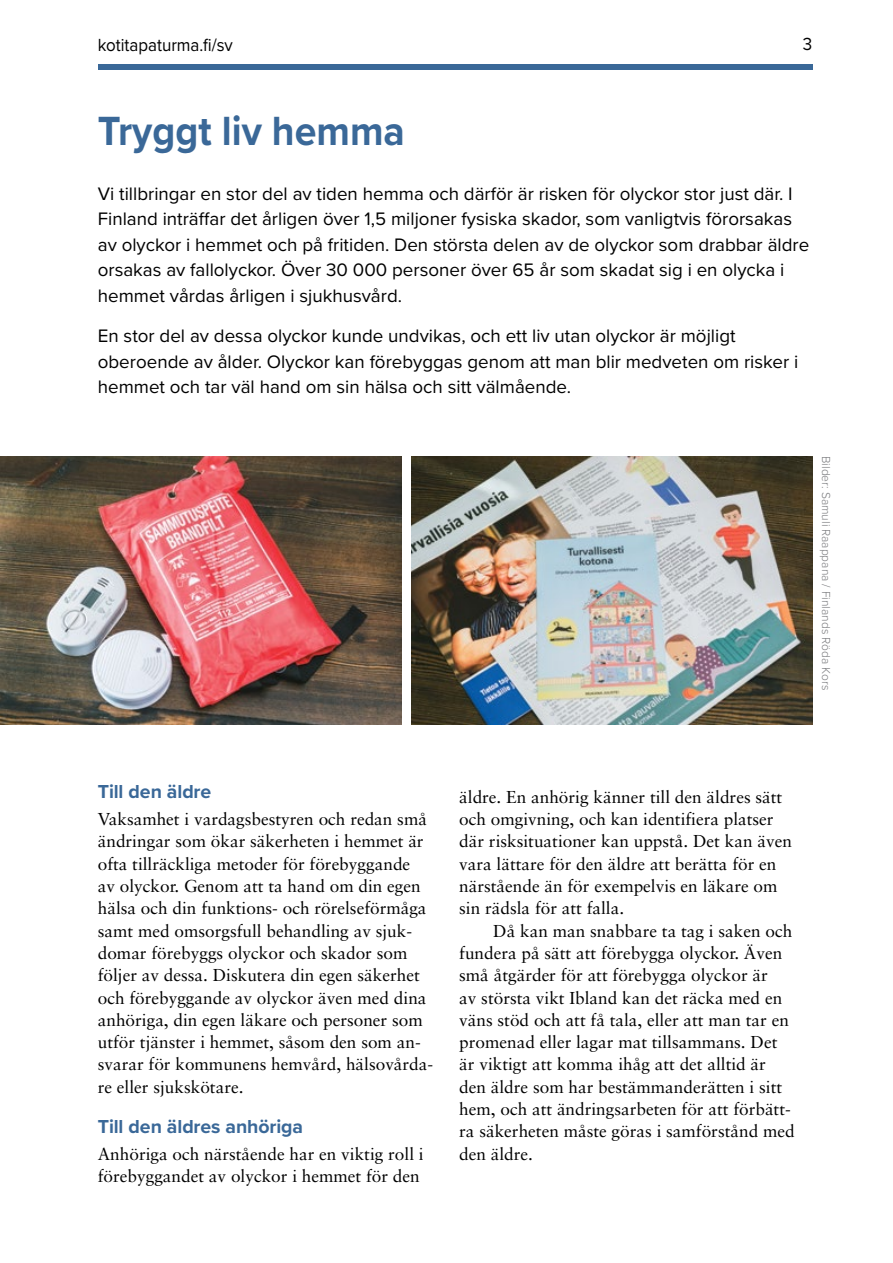
<style>
.page{position:relative;width:893px;height:1263px;background:#fff}
.page>*{position:absolute;margin:0;border:0;box-sizing:border-box;transform-origin:0 0}
.t1{font:700 42.3px "Proxima Nova";color:#3a6898;scale:.93 1}
.t2{font:700 19.5px "Proxima Nova";letter-spacing:-.005em;color:#3a6898}
.t3{font:18.75px/25.5px "Proxima Nova";color:#000}
.t4{font:18.15px "Proxima Nova";color:#000;scale:.93 1}
.t5{font:17.25px/22.4px "Sabon";color:#000}
.t6{font:300 12px "Proxima Nova";color:#797a7d}
</style>
<div class="page">
<div style="left:98px;top:64px;width:714px;height:5px;background:#3a6898"></div>
<img style="left:412px;top:456px;width:400px;height:268px">
<img style="left:0;top:456px;width:402px;height:268px">
<p class="t4" style="left:98px;top:31px;width:147px">kotitapaturma.fi/sv</p>
<p class="t4" style="left:803px;top:31px;width:12px">3</p>
<h1 class="t1" style="left:98px;top:99px;width:332px">Tryggt liv hemma</h1>
<p class="t3" style="left:98px;top:180px;width:713px">Vi tillbringar en stor del av tiden hemma och därför är risken för olyckor stor just där. I Finland inträffar det årligen över 1,5 miljoner fysiska skador, som vanligtvis förorsakas av olyckor i hemmet och på fritiden. Den största delen av de olyckor som drabbar äldre orsakas av fallolyckor. Över 30 000 personer över 65 år som skadat sig i en olycka i hemmet vårdas årligen i sjukhusvård.</p>
<p class="t3" style="left:98px;top:322px;width:702px">En stor del av dessa olyckor kunde undvikas, och ett liv utan olyckor är möjligt oberoende av ålder. Olyckor kan förebyggas genom att man blir medveten om risker i hemmet och tar väl hand om sin hälsa och sitt välmående.</p>
<p class="t6" style="left:835px;top:456px;width:236px;rotate:90deg">Bilder: Samuli Raappana / Finlands Röda Kors</p>
<p class="t2" style="left:98px;top:777px;width:115px">Till den äldre</p>
<p class="t5" style="left:98px;top:808px;width:337px">Vaksamhet i vardagsbestyren och redan små ändringar som ökar säkerheten i hemmet är ofta tillräckliga metoder för förebyggande<br>av olyckor. Genom att ta hand om din egen hälsa och din funktions- och rörelseförmåga samt med omsorgsfull behandling av sjuk&shy;domar förebyggs olyckor och skador som följer av dessa. Diskutera din egen säkerhet och förebyggande av olyckor även med dina anhöriga, din egen läkare och personer som utför tjänster i hemmet, såsom den som an&shy;svarar för kommunens hemvård, hälsovårda&shy;re eller sjukskötare.</p>
<p class="t2" style="left:98px;top:1112px;width:207px">Till den äldres anhöriga</p>
<p class="t5" style="left:98px;top:1142px;width:327px">Anhöriga och närstående har en viktig roll i förebyggandet av olyckor i hemmet för den</p>
<p class="t5" style="left:459px;top:785px;width:334px">äldre. En anhörig känner till den äldres sätt och omgivning, och kan identifiera platser där risksituationer kan uppstå. Det kan även vara lättare för den äldre att berätta för en närstående än för exempelvis en läkare om sin rädsla för att falla.</p>
<p class="t5" style="left:459px;top:919px;width:337px;text-indent:34px">Då kan man snabbare ta tag i saken och fundera på sätt att förebygga olyckor. Även små åtgärder för att förebygga olyckor är<br>av största vikt Ibland kan det räcka med en väns stöd och att få tala, eller att man tar en promenad eller lagar mat tillsammans. Det är viktigt att komma ihåg att det alltid är den äldre som har bestämmanderätten i sitt hem, och att ändringsarbeten för att förbätt&shy;ra säkerheten måste göras i samförstånd med den äldre.</p>
</div>
